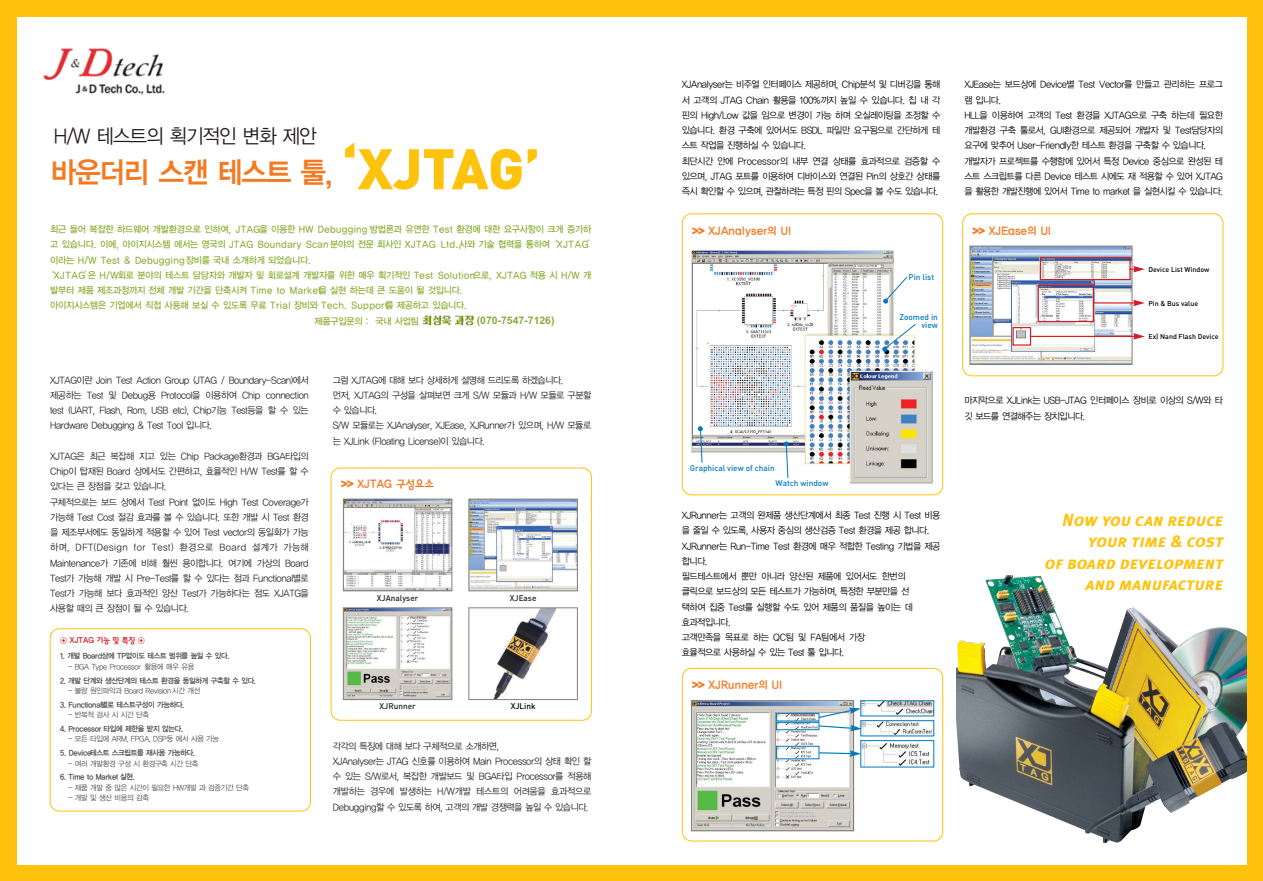
<style>
.page{position:relative;width:1263px;height:881px;background:#ffc20d}
.page>*{position:absolute;margin:0;border:0;box-sizing:border-box;transform-origin:0 0}
.t1{font:29.25px "YGO14+PSVMGF";letter-spacing:-.13em;color:#f47920;scale:.95 1}
.t2{font:19.95px "YGO12+UDOYOR";letter-spacing:-.13em;color:#231f20;scale:.95 1}
.t3{font:17.55px/21.1px "Meta Plus Bold Caps Italic+GMDUMT";color:#ffc20d;text-align:right}
.t4{font:11.7px "YGO24+ABECET";letter-spacing:-.155em;color:#f47920;scale:.95 1}
.t5{font:700 10.5px "Arial";color:#87aa3e}
.t6{font:9.45px/15.3px "YGO12+UDOYOR";letter-spacing:-.115em;color:#231f20;scale:.95 1}
.t7{font:9.45px/15.3px "YGO12+UDOYOR";letter-spacing:-.13em;color:#000;scale:.95 1}
.t8{font:9.45px "YGO13+TOSZIR";letter-spacing:-.105em;color:#88ab2e;scale:.95 1}
.t9{font:9.45px "YGO13+TOSZIR";letter-spacing:-.07em;color:#88ab2e;scale:.95 1}
.t10{font:9.45px "YGO13+TOSZIR";letter-spacing:-.075em;color:#88ab2e;scale:.95 1}
.t11{font:8.25px/8.2px "DIN Medium+OCEDQZ";color:#007abc;text-align:right}
.t12{font:8.25px "DIN Medium+OCEDQZ";color:#231f20}
.t13{font:8.25px "YGO24+ABECET";letter-spacing:-.155em;color:#d71920;scale:.95 1}
.t14{font:8.25px "DIN Medium+OCEDQZ";color:#000}
.t15{font:7.65px "YGO14+PSVMGF";letter-spacing:-.125em;color:#4d4d4d;scale:.95 1}
.t16{font:7.65px "YGO12+UDOYOR";letter-spacing:-.125em;color:#4d4d4d;scale:.95 1}
.t17{font:7.05px "DIN Medium+OCEDQZ";color:#000}
.s1{font-family:"DIN Black+WJMMVB";font-size:56.25px;color:#ffc20d}
.s2{font-family:"Arial Black+T42+MTLJGT"}
</style>
<div class="page">
<div style="left:17px;top:17px;width:1230px;height:847px;background:#fff"></div>
<div style="left:50px;top:628px;width:261px;height:183px;border:1px solid #ffc20d;border-radius:9px"></div>
<div style="left:331px;top:468px;width:261px;height:252px;border:1px solid #ffc20d;border-radius:9px"></div>
<div style="left:682px;top:213px;width:261px;height:282px;border:1px solid #ffc20d;border-radius:9px"></div>
<img style="left:345px;top:501px;width:105px;height:88px">
<div style="left:343px;top:499px;width:109px;height:92px;border:1px solid #808080"></div>
<img style="left:691px;top:249px;width:242px;height:235px">
<img style="left:471px;top:501px;width:104px;height:88px">
<div style="left:469px;top:499px;width:108px;height:92px;border:1px solid #808080"></div>
<img style="left:345px;top:609px;width:105px;height:88px">
<div style="left:343px;top:607px;width:109px;height:92px;border:1px solid #808080"></div>
<img style="left:494px;top:609px;width:62px;height:88px">
<div style="left:469px;top:607px;width:108px;height:92px;border:1px solid #808080"></div>
<div style="left:682px;top:668px;width:261px;height:173px;border:1px solid #ffc20d;border-radius:9px"></div>
<img style="left:693px;top:702px;width:159px;height:127px">
<div style="left:691px;top:700px;width:163px;height:131px;border:1px solid #808080"></div>
<img style="left:862px;top:702px;width:70px;height:12px">
<div style="left:860px;top:700px;width:74px;height:16px;border:1px solid #007abc"></div>
<img style="left:862px;top:722px;width:70px;height:12px">
<div style="left:860px;top:720px;width:74px;height:16px;border:1px solid #007abc"></div>
<img style="left:862px;top:742px;width:68px;height:23px">
<div style="left:860px;top:740px;width:74px;height:27px;border:1px solid #007abc"></div>
<svg style="left:776px;top:707px;width:86px;height:52px"></svg>
<div style="left:962px;top:213px;width:261px;height:163px;border:1px solid #ffc20d;border-radius:9px"></div>
<img style="left:972px;top:248px;width:158px;height:114px">
<div style="left:970px;top:246px;width:162px;height:118px;border:1px solid #808080"></div>
<svg style="left:1012px;top:256px;width:132px;height:90px"></svg>
<svg style="left:883px;top:276px;width:25px;height:27px"></svg>
<svg style="left:882px;top:323px;width:34px;height:29px"></svg>
<svg style="left:698px;top:426px;width:5px;height:37px"></svg>
<svg style="left:783px;top:441px;width:5px;height:37px"></svg>
<img style="left:957px;top:576px;width:289px;height:267px">
<img style="left:43px;top:47px;width:122px;height:48px">
<img style="left:422px;top:314px;width:53px;height:13px">
<h2 class="t2" style="left:53px;top:126px;width:280px">H/W 테스트의 획기적인 변화 제안</h2>
<h1 class="t1" style="left:50px;top:157px;width:517px">바운더리 스캔 테스트 툴, <span class="s1">‘XJTAG’</span></h1>
<p class="t8" style="left:50px;top:224px;width:572px">최근 들어 복잡한 하드웨어 개발환경으로 인하여, JTAG을 이용한 HW Debugging 방법론과 유연한 Test 환경에 대한 요구사항이 크게 증가하</p>
<p class="t9" style="left:50px;top:240px;width:576px">고 있습니다. 이에, 아이지시스템 에서는 영국의 JTAG Boundary Scan분야의 전문 회사인 XJTAG Ltd.,사와 기술 협력을 통하여‘XJTAG’</p>
<p class="t10" style="left:50px;top:255px;width:276px">이라는 H/W Test &amp; Debugging장비를 국내 소개하게 되었습니다.</p>
<p class="t8" style="left:45px;top:270px;width:576px">‘XJTAG’은 H/W회로 분야의 테스트 담당자와 개발자 및 회로설계 개발자를 위한 매우 획기적인 Test Solution으로, XJTAG 적용 시 H/W 개</p>
<p class="t8" style="left:50px;top:285px;width:436px">발부터 제품 제조과정까지 전체 개발 기간을 단축시켜 Time to Market을 실현 하는데 큰 도움이 될 것입니다.</p>
<p class="t8" style="left:50px;top:301px;width:441px">아이지시스템은 기업에서 직접 사용해 보실 수 있도록 무료 Trial 장비와 Tech. Support를 제공하고 있습니다.</p>
<p class="t8" style="left:314px;top:316px;width:112px">제품구입문의 : 국내 사업팀</p>
<p class="t5" style="left:477px;top:314px;width:79px">(070-7547-7126)</p>
<p class="t6" style="left:50px;top:372px;width:274px;text-align:justify">XJTAG이란 Join Test Action Group (JTAG / Boundary-Scan)에서 제공하는 Test 및 Debug용 Protocol을 이용하여 Chip connection test (UART, Flash, Rom, USB etc), Chip기능 Test등을 할 수 있는 Hardware Debugging &amp; Test Tool 입니다.</p>
<p class="t6" style="left:50px;top:449px;width:274px">XJTAG은 최근 복잡해 지고 있는 Chip Package환경과 BGA타입의 Chip이 탑재된 Board 상에서도 간편하고, 효율적인 H/W Test를 할 수 있다는 큰 장점을 갖고 있습니다.<br>구체적으로는 보드 상에서 Test Point 없이도 High Test Coverage가 가능해 Test Cost 절감 효과를 볼 수 있습니다. 또한 개발 시 Test 환경 을 제조부서에도 동일하게 적용할 수 있어 Test vector의 동일화가 가능 하며, DFT(Design for Test) 환경으로 Board 설계가 가능해 Maintenance가 기존에 비해 훨씬 용이합니다. 여기에 가상의 Board Test가 가능해 개발 시 Pre-Test를 할 수 있다는 점과 Functional별로 Test가 가능해 보다 효과적인 양산 Test가 가능하다는 점도 XJATG을 사용할 때의 큰 장점이 될 수 있습니다.</p>
<p class="t13" style="left:60px;top:636px;width:91px">⊙ XJTAG 기능 및 특징 ⊙</p>
<p class="t15" style="left:60px;top:652px;width:181px">1. 개발 Board상에 TP없이도 테스트 범위를 높일 수 있다.</p>
<p class="t16" style="left:68px;top:662px;width:135px">- BGA Type Processor 활용에 매우 유용</p>
<p class="t15" style="left:60px;top:676px;width:208px">2. 개발 단계와 생산단계의 테스트 환경을 동일하게 구축할 수 있다.</p>
<p class="t16" style="left:68px;top:687px;width:141px">- 불량 원인파악과 Board Revision 시간 개선</p>
<p class="t15" style="left:60px;top:700px;width:133px">3. Functional별로 테스트구성이 가능하다.</p>
<p class="t16" style="left:68px;top:711px;width:87px">- 반복적 검사 시 시간 단축</p>
<p class="t15" style="left:60px;top:725px;width:131px">4. Processor 타입에 제한을 받지 않는다.</p>
<p class="t16" style="left:68px;top:735px;width:161px">- 모든 타입에 ARM, FPGA, DSP등 에서 사용 가능</p>
<p class="t15" style="left:60px;top:749px;width:144px">5. Device테스트 스크립트를 재사용 가능하다.</p>
<p class="t16" style="left:68px;top:759px;width:139px">- 여러 개발환경 구성 시 환경구축 시간 단축</p>
<p class="t15" style="left:60px;top:773px;width:81px">6. Time to Market 실현.</p>
<p class="t16" style="left:68px;top:783px;width:193px">- 제품 개발 중 많은 시간이 필요한 HW개발 과 검증기간 단축</p>
<p class="t16" style="left:68px;top:794px;width:87px">- 개발 및 생산 비용의 감축</p>
<p class="t6" style="left:332px;top:372px;width:274px">그럼 XJTAG에 대해 보다 상세하게 설명해 드리도록 하겠습니다.<br>먼저, XJTAG의 구성을 살펴보면 크게 S/W 모듈과 H/W 모듈로 구분할 수 있습니다.<br>S/W 모듈로는 XJAnalyser, XJEase, XJRunner가 있으며, H/W 모듈로 는 XJLink (Floating License)이 있습니다.</p>
<p class="t4" style="left:341px;top:477px;width:101px"><span class="s2">&gt;&gt;</span> XJTAG 구성요소</p>
<p class="t12" style="left:377px;top:593px;width:43px">XJAnalyser</p>
<p class="t12" style="left:379px;top:701px;width:38px">XJRunner</p>
<p class="t12" style="left:510px;top:593px;width:28px">XJEase</p>
<p class="t14" style="left:511px;top:701px;width:26px">XJLink</p>
<p class="t6" style="left:332px;top:738px;width:274px">각각의 특징에 대해 보다 구체적으로 소개하면,<br>XJAnalyser는 JTAG 신호를 이용하여 Main Processor의 상태 확인 할 수 있는 S/W로서, 복잡한 개발보드 및 BGA타입 Processor를 적용해 개발하는 경우에 발생하는 H/W개발 테스트의 어려움을 효과적으로 Debugging할 수 있도록 하여, 고객의 개발 경쟁력을 높일 수 있습니다.</p>
<p class="t7" style="left:681px;top:77px;width:274px">XJAnalyser는 비주얼 인터페이스 제공하며, Chip분석 및 디버깅을 통해 서 고객의 JTAG Chain 활용을 100%까지 높일 수 있습니다. 칩 내 각 핀의 High/Low 값을 임으로 변경이 가능 하며 오실레이팅을 조정할 수 있습니다. 환경 구축에 있어서도 BSDL 파일만 요구됨으로 간단하게 테 스트 작업을 진행하실 수 있습니다.<br>최단시간 안에 Processor의 내부 연결 상태를 효과적으로 검증할 수 있으며, JTAG 포트를 이용하여 디바이스와 연결된 Pin의 상호간 상태를 즉시 확인할 수 있으며, 관찰하려는 특정 핀의 Spec을 볼 수도 있습니다.</p>
<p class="t4" style="left:692px;top:224px;width:107px"><span class="s2">&gt;&gt;</span> XJAnalyser의 UI</p>
<p class="t11" style="left:690px;top:464px;width:86px">Graphical view of chain</p>
<p class="t11" style="left:775px;top:479px;width:54px">Watch window</p>
<p class="t11" style="left:908px;top:273px;width:27px">Pin list</p>
<p class="t11" style="left:899px;top:313px;width:40px">Zoomed in view</p>
<p class="t7" style="left:681px;top:508px;width:274px">XJRunner는 고객의 완제품 생산단계에서 최종 Test 진행 시 Test 비용 을 줄일 수 있도록, 사용자 중심의 생산검증 Test 환경을 제공 합니다.<br>XJRunner는 Run-Time Test 환경에 매우 적합한 Testing 기법을 제공 합니다.<br>필드테스트에서 뿐만 아니라 양산된 제품에 있어서도 한번의<br>클릭으로 보드상의 모든 테스트가 가능하며, 특정한 부분만을 선<br>택하여 집중 Test를 실행할 수도 있어 제품의 품질을 높이는 데 효과적입니다.<br>고객만족을 목표로 하는 QC팀 및 FA팀에서 가장<br>효율적으로 사용하실 수 있는 Test 툴 입니다.</p>
<p class="t4" style="left:692px;top:678px;width:98px"><span class="s2">&gt;&gt;</span> XJRunner의 UI</p>
<p class="t7" style="left:964px;top:77px;width:274px">XJEase는 보드상에 Device별 Test Vector를 만들고 관리하는 프로그 램 입니다.<br>HLL을 이용하여 고객의 Test 환경을 XJTAG으로 구축 하는데 필요한 개발환경 구축 툴로서, GUI환경으로 제공되어 개발자 및 Test담당자의 요구에 맞추어 User-Friendly한 테스트 환경을 구축할 수 있습니다. 개발자가 프로젝트를 수행함에 있어서 특정 Device 중심으로 완성된 테 스트 스크립트를 다른 Device 테스트 시에도 재 적용할 수 있어 XJTAG 을 활용한 개발진행에 있어서 Time to market 을 실현시킬 수 있습니다.</p>
<p class="t4" style="left:972px;top:224px;width:85px"><span class="s2">&gt;&gt;</span> XJEase의 UI</p>
<p class="t17" style="left:1148px;top:265px;width:62px">Device List Window</p>
<p class="t17" style="left:1148px;top:299px;width:51px">Pin &amp; Bus value</p>
<p class="t17" style="left:1148px;top:332px;width:72px">Ex) Nand Flash Device</p>
<p class="t7" style="left:964px;top:393px;width:274px">마지막으로 XJLink는 USB-JTAG 인터페이스 장비로 이상의 S/W와 타 깃 보드를 연결해주는 장치입니다.</p>
<h3 class="t3" style="left:1045px;top:509px;width:181px">Now you can reduce your time &amp; cost<br>of board development and manufacture</h3>
</div>
